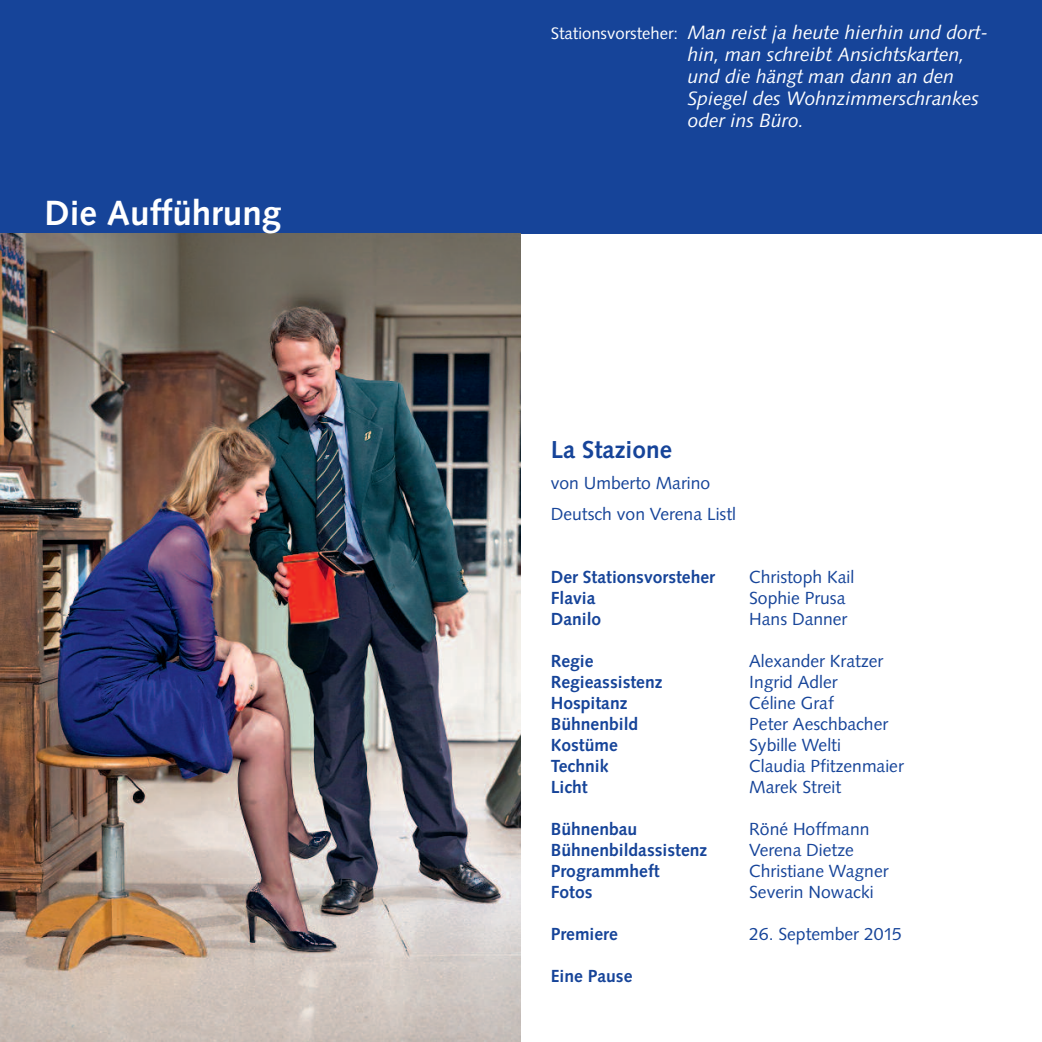
<style>
.page{position:relative;width:1042px;height:1042px;background:#fff}
.page>*{position:absolute;margin:0;border:0;box-sizing:border-box;transform-origin:0 0}
.t1{font:700 35px "Syntax";color:#fff}
.t2{font:700 24.5px "Syntax";color:#164499}
.t3{font:italic 19.25px/21.9px "Syntax";color:#fff}
.t4{font:17.5px/31px "Syntax";color:#164499}
.t5{font:700 17.5px "Syntax";color:#164499}
.s1{font-style:normal;font-size:16.62px}
</style>
<div class="page">
<div style="left:521px;top:0;width:521px;height:233px;background:#164499"></div>
<div style="left:0;top:0;width:521px;height:233px;background:#164499"></div>
<img style="left:0;top:233px;width:521px;height:809px">
<h1 class="t1" style="left:45px;top:199px;width:238px">Die Aufführung</h1>
<p class="t3" style="left:688px;top:23px;width:302px;text-indent:-137px"><span class="s1">Stationsvorsteher:</span> Man reist ja heute hierhin und dort&shy;hin, man schreibt Ansichtskarten, und die hängt man dann an den Spiegel des Wohnzimmerschrankes oder ins Büro.</p>
<h2 class="t2" style="left:551px;top:440px;width:123px">La Stazione</h2>
<p class="t4" style="left:551px;top:469px;width:187px">von Umberto Marino<br>Deutsch von Verena Listl</p>
<p class="t5" style="left:551px;top:570px;width:166px">Der Stationsvorsteher</p>
<p class="t4" style="left:749px;top:563px;width:106px">Christoph Kail</p>
<p class="t5" style="left:551px;top:591px;width:46px">Flavia</p>
<p class="t4" style="left:749px;top:584px;width:98px">Sophie Prusa</p>
<p class="t5" style="left:551px;top:612px;width:52px">Danilo</p>
<p class="t4" style="left:749px;top:605px;width:100px">Hans Danner</p>
<p class="t5" style="left:551px;top:654px;width:44px">Regie</p>
<p class="t4" style="left:749px;top:647px;width:136px">Alexander Kratzer</p>
<p class="t5" style="left:551px;top:675px;width:113px">Regieassistenz</p>
<p class="t4" style="left:749px;top:668px;width:90px">Ingrid Adler</p>
<p class="t5" style="left:551px;top:696px;width:78px">Hospitanz</p>
<p class="t4" style="left:749px;top:689px;width:86px">Céline Graf</p>
<p class="t5" style="left:551px;top:717px;width:89px">Bühnenbild</p>
<p class="t4" style="left:749px;top:710px;width:141px">Peter Aeschbacher</p>
<p class="t5" style="left:551px;top:738px;width:69px">Kostüme</p>
<p class="t4" style="left:749px;top:731px;width:93px">Sybille Welti</p>
<p class="t5" style="left:551px;top:759px;width:59px">Technik</p>
<p class="t4" style="left:749px;top:752px;width:156px">Claudia Pfitzenmaier</p>
<p class="t5" style="left:551px;top:780px;width:38px">Licht</p>
<p class="t4" style="left:749px;top:773px;width:93px">Marek Streit</p>
<p class="t5" style="left:551px;top:822px;width:88px">Bühnenbau</p>
<p class="t4" style="left:749px;top:815px;width:122px">Röné Hoffmann</p>
<p class="t5" style="left:551px;top:843px;width:158px">Bühnenbildassistenz</p>
<p class="t4" style="left:749px;top:836px;width:106px">Verena Dietze</p>
<p class="t5" style="left:551px;top:864px;width:110px">Programmheft</p>
<p class="t4" style="left:749px;top:857px;width:141px">Christiane Wagner</p>
<p class="t5" style="left:551px;top:885px;width:43px">Fotos</p>
<p class="t4" style="left:749px;top:878px;width:126px">Severin Nowacki</p>
<p class="t5" style="left:551px;top:927px;width:69px">Premiere</p>
<p class="t4" style="left:749px;top:920px;width:154px">26. September 2015</p>
<p class="t5" style="left:551px;top:969px;width:83px">Eine Pause</p>
</div>
